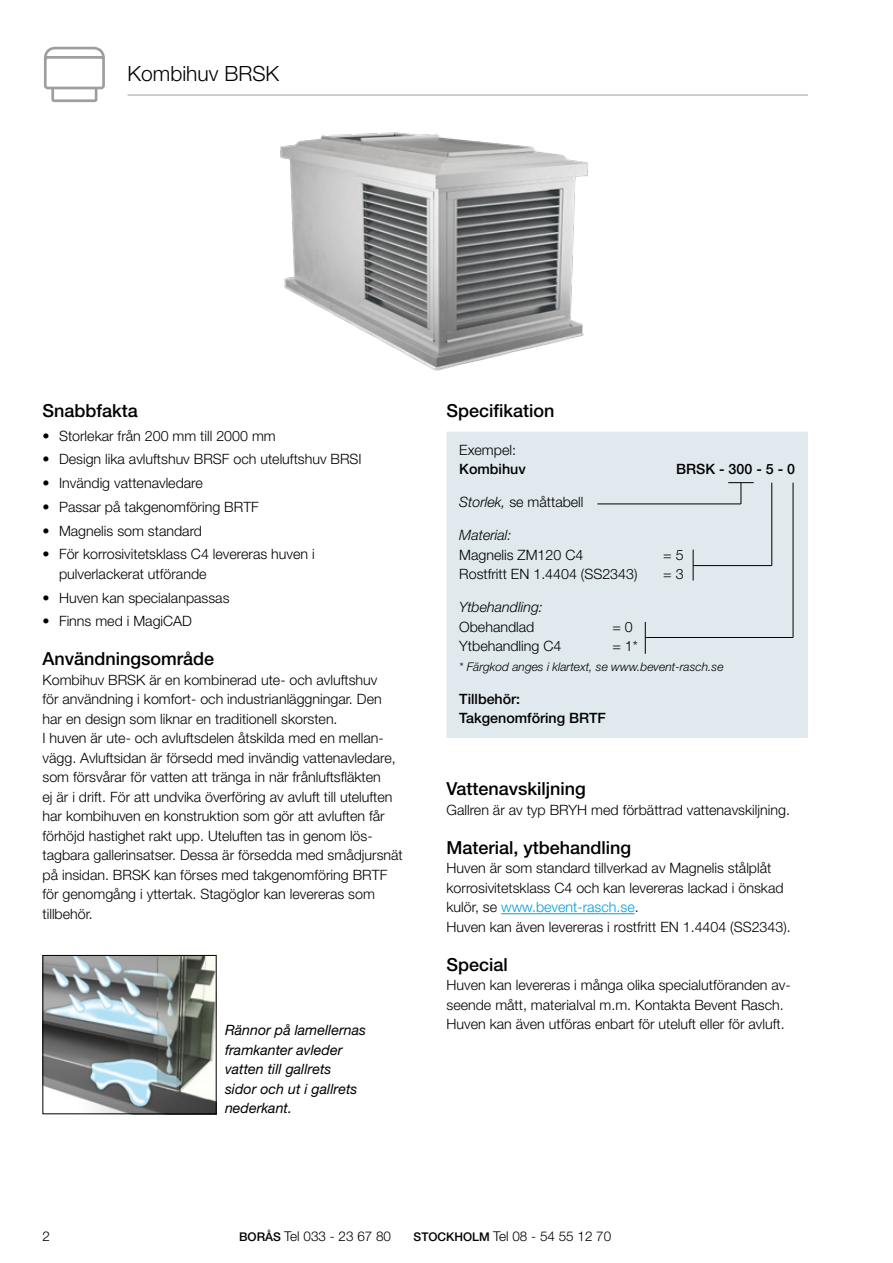
<style>
.page{position:relative;width:893px;height:1263px;background:#fff}
.page>*{position:absolute;margin:0;border:0;box-sizing:border-box;transform-origin:0 0}
.t1{font:300 21px "Helvetica Neue LT Std";color:#000}
.t2{font:500 18px "Helvetica Neue LT Std";color:#000}
.t3{font:300 14.25px/19.5px "Helvetica Neue LT Std";color:#000}
.t4{font:italic 14.25px/19.5px "Helvetica Neue LT Std";color:#000}
.t5{font:500 14.25px/19.5px "Helvetica Neue LT Std";color:#000}
.t6{font:italic 300 14.25px "Helvetica Neue LT Std";color:#000}
.t7{font:300 13.5px "Helvetica Neue LT Std";color:#000}
.t8{font:italic 300 12px "Helvetica Neue LT Std";color:#000}
.s1{font-style:italic}
.s2{color:#009ee0}
.s3{font-weight:500;font-size:12px}
</style>
<div class="page">
<svg style="left:44px;top:47px;width:61px;height:55px"></svg>
<hr style="left:128px;top:95px;width:680px;height:1px;background:#9c9e9f">
<img style="left:250px;top:94px;width:381px;height:277px">
<div style="left:446px;top:432px;width:362px;height:306px;background:#e0e9ee"></div>
<svg style="left:728px;top:482px;width:26px;height:22px"></svg>
<hr style="left:597px;top:503px;width:144px;height:1px;background:#000">
<hr style="left:693px;top:550px;width:1px;height:30px;background:#000">
<hr style="left:771px;top:483px;width:1px;height:83px;background:#000">
<hr style="left:693px;top:565px;width:79px;height:1px;background:#000">
<hr style="left:793px;top:483px;width:1px;height:154px;background:#000">
<hr style="left:645px;top:622px;width:1px;height:32px;background:#000">
<hr style="left:645px;top:637px;width:148px;height:1px;background:#000">
<hr style="left:501px;top:913px;width:134px;height:1px;background:#009ee0">
<img style="left:45px;top:957px;width:170px;height:155px">
<div style="left:43px;top:955px;width:174px;height:159px;border:1px solid #000"></div>
<h1 class="t1" style="left:128px;top:61px;width:153px">Kombihuv BRSK</h1>
<p class="t2" style="left:43px;top:400px;width:97px">Snabbfakta</p>
<p class="t2" style="left:446px;top:400px;width:110px">Specifikation</p>
<p class="t3" style="left:43px;top:425px;width:235px">• Storlekar från 200 mm till 2000 mm</p>
<p class="t3" style="left:43px;top:449px;width:321px">• Design lika avluftshuv BRSF och uteluftshuv BRSI</p>
<p class="t3" style="left:43px;top:473px;width:162px">• Invändig vattenavledare</p>
<p class="t3" style="left:43px;top:497px;width:218px">• Passar på takgenomföring BRTF</p>
<p class="t3" style="left:43px;top:520px;width:161px">• Magnelis som standard</p>
<p class="t3" style="left:59px;top:544px;width:257px;text-indent:-17px">• För korrosivitetsklass C4 levereras huven i pulverlackerat utförande</p>
<p class="t3" style="left:43px;top:587px;width:189px">• Huven kan specialanpassas</p>
<p class="t3" style="left:43px;top:611px;width:151px">• Finns med i MagiCAD</p>
<p class="t2" style="left:43px;top:648px;width:173px">Användningsområde</p>
<p class="t3" style="left:43px;top:670px;width:362px">Kombihuv BRSK är en kombinerad ute- och avluftshuv<br>för användning i komfort- och industrianläggningar. Den har en design som liknar en traditionell skorsten.<br>I huven är ute- och avluftsdelen åtskilda med en mellan&shy;vägg. Avluftsidan är försedd med invändig vattenavledare, som försvårar för vatten att tränga in när frånluftsfläkten<br>ej är i drift. För att undvika överföring av avluft till uteluften har kombihuven en konstruktion som gör att avluften får förhöjd hastighet rakt upp. Uteluften tas in genom lös&shy;tagbara gallerinsatser. Dessa är försedda med smådjursnät på insidan. BRSK kan förses med takgenomföring BRTF för genomgång i yttertak. Stagöglor kan levereras som tillbehör.</p>
<p class="t3" style="left:459px;top:439px;width:58px">Exempel:</p>
<p class="t5" style="left:459px;top:459px;width:68px">Kombihuv</p>
<p class="t5" style="left:676px;top:459px;width:121px">BRSK - 300 - 5 - 0</p>
<p class="t3" style="left:459px;top:492px;width:126px"><span class="s1">Storlek,</span> se måttabell</p>
<p class="t6" style="left:459px;top:526px;width:54px">Material:</p>
<p class="t3" style="left:459px;top:544px;width:126px">Magnelis ZM120 C4</p>
<p class="t3" style="left:663px;top:544px;width:22px">= 5</p>
<p class="t3" style="left:459px;top:564px;width:180px">Rostfritt EN 1.4404 (SS2343)</p>
<p class="t3" style="left:663px;top:564px;width:22px">= 3</p>
<p class="t6" style="left:459px;top:598px;width:85px">Ytbehandling:</p>
<p class="t3" style="left:459px;top:616px;width:77px">Obehandlad</p>
<p class="t3" style="left:612px;top:616px;width:22px">= 0</p>
<p class="t3" style="left:459px;top:636px;width:104px">Ytbehandling C4</p>
<p class="t3" style="left:612px;top:636px;width:27px">= 1*</p>
<p class="t8" style="left:459px;top:659px;width:266px">* Färgkod anges i klartext, se www.bevent-rasch.se</p>
<p class="t5" style="left:459px;top:689px;width:148px">Tillbehör:<br>Takgenomföring BRTF</p>
<p class="t2" style="left:446px;top:778px;width:141px">Vattenavskiljning</p>
<p class="t3" style="left:446px;top:800px;width:345px">Gallren är av typ BRYH med förbättrad vattenavskiljning.</p>
<p class="t2" style="left:446px;top:837px;width:186px">Material, ytbehandling</p>
<p class="t3" style="left:446px;top:858px;width:346px">Huven är som standard tillverkad av Magnelis stålplåt korrosivitetsklass C4 och kan levereras lackad i önskad kulör, se <span class="s2">www.bevent-rasch.se</span>.<br>Huven kan även levereras i rostfritt EN 1.4404 (SS2343).</p>
<p class="t2" style="left:446px;top:954px;width:63px">Special</p>
<p class="t3" style="left:446px;top:975px;width:344px">Huven kan levereras i många olika specialutföranden av&shy;seende mått, materialval m.m. Kontakta Bevent Rasch.<br>Huven kan även utföras enbart för uteluft eller för avluft.</p>
<p class="t4" style="left:225px;top:1020px;width:143px">Rännor på lamellernas framkanter avleder vatten till gallrets sidor och ut i gallrets nederkant.</p>
<p class="t7" style="left:43px;top:1228px;width:9px">2</p>
<p class="t7" style="left:239px;top:1228px;width:153px"><span class="s3">BORÅS</span> Tel 033 - 23 67 80</p>
<p class="t7" style="left:414px;top:1228px;width:199px"><span class="s3">STOCKHOLM</span> Tel 08 - 54 55 12 70</p>
</div>
